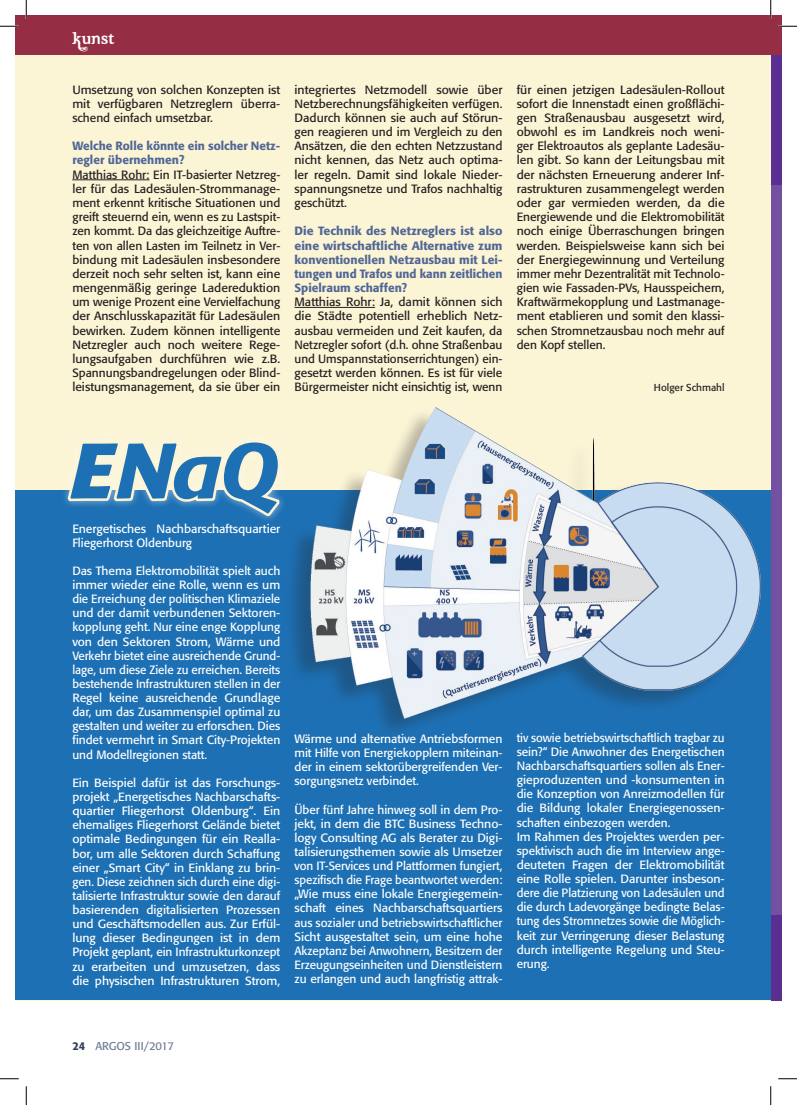
<style>
.page{position:relative;width:797px;height:1105px;background:#fff}
.page>*{position:absolute;margin:0;border:0;box-sizing:border-box;transform-origin:0 0}
.t1{font:17.5px "Dutch&Harley";letter-spacing:.03em;color:#fff}
.t2{font:12.5px "Formata";letter-spacing:.03em;color:#fff}
.t3{font:11.88px/14.1px "Formata";letter-spacing:-.005em;color:#fff;text-align:justify}
.t4{font:11.88px/14.1px "Formata";color:#231f20;text-align:justify}
.t5{font:500 11.88px/14.1px "Formata";color:#526796}
.t6{font:11.25px "Formata";color:#6e7c96}
.t7{font:10px "Formata";color:#231f20}
.s1{font-weight:500;color:#2f405c}
</style>
<div class="page">
<div style="left:16px;top:51px;width:754px;height:950px;background:#fbf4d5"></div>
<div style="left:16px;top:490px;width:754px;height:510px;background:#1d70b4"></div>
<div style="left:770px;top:50px;width:11px;height:951px;background:#7450a0"></div>
<div style="left:770px;top:916px;width:11px;height:85px;background:#5b2e91"></div>
<div style="left:770px;top:50px;width:11px;height:135px;background:#5b2e91"></div>
<div style="left:60px;top:432px;width:228px;height:92px;background:#fff;opacity:.5"></div>
<svg style="left:66px;top:439px;width:216px;height:85px"></svg>
<hr style="left:72px;top:180px;width:77px;height:1px;background:#231f20">
<hr style="left:294px;top:307px;width:81px;height:1px;background:#231f20">
<div style="left:16px;top:16px;width:754px;height:39px;background:#952e45"></div>
<div style="left:770px;top:16px;width:11px;height:39px;background:#952e45"></div>
<div style="left:284px;top:407px;width:474px;height:333px;background:#231f20;opacity:.3"></div>
<img style="left:296px;top:400px;width:475px;height:336px">
<svg style="left:0;top:25px;width:19px;height:2px"></svg>
<svg style="left:778px;top:25px;width:19px;height:2px"></svg>
<svg style="left:0;top:1078px;width:19px;height:1px"></svg>
<svg style="left:778px;top:1078px;width:19px;height:1px"></svg>
<svg style="left:25px;top:0;width:2px;height:19px"></svg>
<svg style="left:25px;top:1086px;width:2px;height:19px"></svg>
<svg style="left:770px;top:0;width:1px;height:19px"></svg>
<svg style="left:770px;top:1086px;width:1px;height:19px"></svg>
<h1 class="t1" style="left:72px;top:27px;width:44px">KUNST</h1>
<p class="t2" style="left:72px;top:34px;width:76px">DISKUSSION</p>
<p class="t4" style="left:72px;top:82px;width:209px">Umsetzung von solchen Konzepten ist mit verfügbaren Netzreglern überra&shy;schend einfach umsetzbar.</p>
<p class="t5" style="left:72px;top:139px;width:209px">Welche Rolle könnte ein solcher Netz&shy;regler übernehmen?</p>
<p class="t4" style="left:72px;top:167px;width:209px">Matthias Rohr: Ein IT-basierter Netzreg&shy;ler für das Ladesäulen-Strommanage&shy;ment erkennt kritische Situationen und greift steuernd ein, wenn es zu Lastspit&shy;zen kommt. Da das gleichzeitige Auftre&shy;ten von allen Lasten im Teilnetz in Ver&shy;bindung mit Ladesäulen insbesondere derzeit noch sehr selten ist, kann eine mengenmäßig geringe Ladereduktion um wenige Prozent eine Vervielfachung der Anschlusskapazität für Ladesäulen bewirken. Zudem können intelligente Netzregler auch noch weitere Rege&shy;lungsaufgaben durchführen wie z.B.<br>Spannungsbandregelungen oder Blind&shy;leistungsmanagement, da sie über ein</p>
<p class="t4" style="left:294px;top:82px;width:209px">integriertes Netzmodell sowie über Netzberechnungsfähigkeiten verfügen.<br>Dadurch können sie auch auf Störun&shy;gen reagieren und im Vergleich zu den Ansätzen, die den echten Netzzustand nicht kennen, das Netz auch optima&shy;ler regeln. Damit sind lokale Nieder&shy;spannungsnetze und Trafos nachhaltig geschützt.</p>
<p class="t5" style="left:294px;top:224px;width:209px;text-align:justify">Die Technik des Netzreglers ist also eine wirtschaftliche Alternative zum konventionellen Netzausbau mit Lei&shy;tungen und Trafos und kann zeitlichen Spielraum schaffen?</p>
<p class="t4" style="left:294px;top:295px;width:209px">Matthias Rohr: Ja, damit können sich die Städte potentiell erheblich Netz&shy;ausbau vermeiden und Zeit kaufen, da Netzregler sofort (d.h. ohne Straßenbau und Umspannstationserrichtungen) ein&shy;gesetzt werden können. Es ist für viele Bürgermeister nicht einsichtig ist, wenn</p>
<p class="t4" style="left:516px;top:82px;width:209px">für einen jetzigen Ladesäulen-Rollout sofort die Innenstadt einen großflächi&shy;gen Straßenausbau ausgesetzt wird, obwohl es im Landkreis noch weni&shy;ger Elektroautos als geplante Ladesäu&shy;len gibt. So kann der Leitungsbau mit der nächsten Erneuerung anderer Inf&shy;rastrukturen zusammengelegt werden oder gar vermieden werden, da die Energiewende und die Elektromobilität noch einige Überraschungen bringen werden. Beispielsweise kann sich bei der Energiegewinnung und Verteilung immer mehr Dezentralität mit Technolo&shy;gien wie Fassaden-PVs, Hausspeichern, Kraftwärmekopplung und Lastmanage&shy;ment etablieren und somit den klassi&shy;schen Stromnetzausbau noch mehr auf den Kopf stellen.</p>
<p class="t7" style="left:654px;top:382px;width:72px">Holger Schmahl</p>
<p class="t3" style="left:72px;top:521px;width:209px">Energetisches Nachbarschaftsquartier<br>Fliegerhorst Oldenburg</p>
<p class="t3" style="left:72px;top:564px;width:209px">Das Thema Elektromobilität spielt auch immer wieder eine Rolle, wenn es um die Erreichung der politischen Klimaziele und der damit verbundenen Sektoren&shy;kopplung geht. Nur eine enge Kopplung von den Sektoren Strom, Wärme und Verkehr bietet eine ausreichende Grund&shy;lage, um diese Ziele zu erreichen. Bereits bestehende Infrastrukturen stellen in der Regel keine ausreichende Grundlage dar, um das Zusammenspiel optimal zu gestalten und weiter zu erforschen. Dies findet vermehrt in Smart City-Projekten und Modellregionen statt.</p>
<p class="t3" style="left:72px;top:775px;width:209px">Ein Beispiel dafür ist das Forschungs&shy;projekt „Energetisches Nachbarschafts&shy;quartier Fliegerhorst Oldenburg“. Ein ehemaliges Fliegerhorst Gelände bietet optimale Bedingungen für ein Realla&shy;bor, um alle Sektoren durch Schaffung einer „Smart City“ in Einklang zu brin&shy;gen. Diese zeichnen sich durch eine digi&shy;talisierte Infrastruktur sowie den darauf basierenden digitalisierten Prozessen und Geschäftsmodellen aus. Zur Erfül&shy;lung dieser Bedingungen ist in dem Projekt geplant, ein Infrastrukturkonzept zu erarbeiten und umzusetzen, dass die physischen Infrastrukturen Strom,</p>
<p class="t3" style="left:294px;top:732px;width:209px">Wärme und alternative Antriebsformen mit Hilfe von Energiekopplern miteinan&shy;der in einem sektorübergreifenden Ver&shy;sorgungsnetz verbindet.</p>
<p class="t3" style="left:294px;top:802px;width:209px">Über fünf Jahre hinweg soll in dem Pro&shy;jekt, in dem die BTC Business Techno&shy;logy Consulting AG als Berater zu Digi&shy;talisierungsthemen sowie als Umsetzer von IT-Services und Plattformen fungiert, spezifisch die Frage beantwortet werden: „Wie muss eine lokale Energiegemein&shy;schaft eines Nachbarschaftsquartiers aus sozialer und betriebswirtschaftlicher Sicht ausgestaltet sein, um eine hohe Akzeptanz bei Anwohnern, Besitzern der Erzeugungseinheiten und Dienstleistern zu erlangen und auch langfristig attrak-</p>
<p class="t3" style="left:516px;top:730px;width:209px;text-align:left">tiv sowie betriebswirtschaftlich tragbar zu sein?“ Die Anwohner des Energetischen Nachbarschaftsquartiers sollen als Ener&shy;gieproduzenten und -konsumenten in die Konzeption von Anreizmodellen für die Bildung lokaler Energiegenossen&shy;schaften einbezogen werden.<br>Im Rahmen des Projektes werden per&shy;spektivisch auch die im Interview ange&shy;deuteten Fragen der Elektromobilität eine Rolle spielen. Darunter insbeson&shy;dere die Platzierung von Ladesäulen und die durch Ladevorgänge bedingte Belas&shy;tung des Stromnetzes sowie die Möglich&shy;keit zur Verringerung dieser Belastung durch intelligente Regelung und Steu&shy;erung.</p>
<p class="t6" style="left:72px;top:1039px;width:103px"><span class="s1">24</span> ARGOS III/2017</p>
</div>
